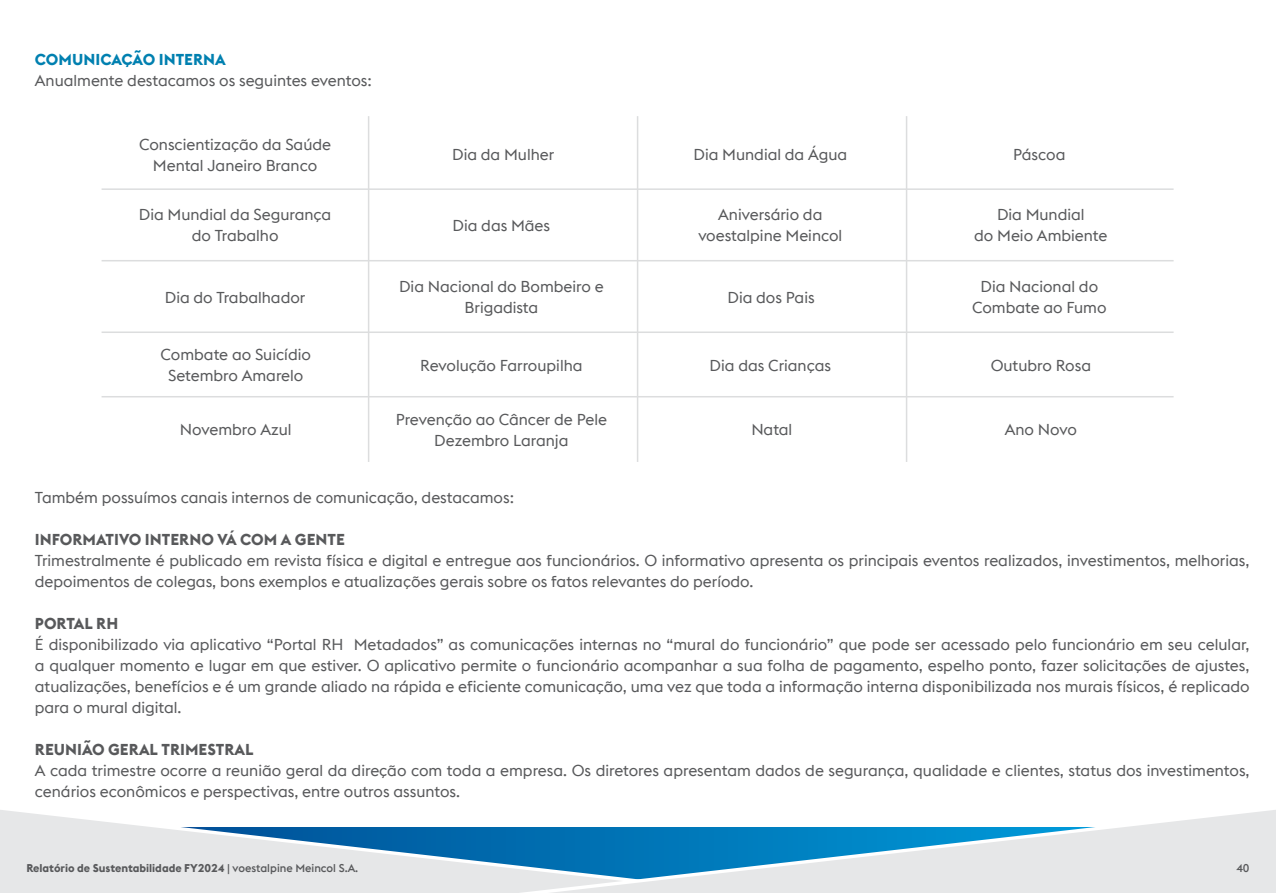
<style>
.page{position:relative;width:1276px;height:893px;background:#fff}
.page>*{position:absolute;margin:0;border:0;box-sizing:border-box;transform-origin:0 0}
.t1{font:15.75px/21px "voestalpine";color:#58595b;text-align:center}
.t2{font:700 15.75px "voestalpine";color:#58595b}
.t3{font:700 15.75px "voestalpine";color:#0080b0}
.t4{font:700 11.25px "voestalpine";color:#58595b}
.t5{font:500 11.25px "voestalpine";color:#58595b}
.s1{font-weight:500}
</style>
<div class="page">
<svg style="left:0;top:810px;width:303px;height:83px"></svg>
<svg style="left:303px;top:810px;width:973px;height:83px"></svg>
<hr style="left:102px;top:188px;width:1071px;height:2px;background:#dcddde">
<hr style="left:102px;top:260px;width:1071px;height:1px;background:#dcddde">
<hr style="left:102px;top:331px;width:1071px;height:2px;background:#dcddde">
<hr style="left:102px;top:396px;width:1071px;height:1px;background:#dcddde">
<hr style="left:368px;top:116px;width:1px;height:346px;background:#dcddde">
<hr style="left:637px;top:116px;width:1px;height:346px;background:#dcddde">
<hr style="left:906px;top:116px;width:1px;height:346px;background:#dcddde">
<p class="t3" style="left:35px;top:49px;width:192px">COMUNICAÇÃO INTERNA</p>
<p class="t1" style="left:35px;top:70px;width:338px">Anualmente destacamos os seguintes eventos:</p>
<p class="t1" style="left:139px;top:134px;width:194px">Conscientização da Saúde<br>Mental Janeiro Branco</p>
<p class="t1" style="left:139px;top:204px;width:194px">Dia Mundial da Segurança do Trabalho</p>
<p class="t1" style="left:452px;top:144px;width:104px">Dia da Mulher</p>
<p class="t1" style="left:693px;top:144px;width:155px">Dia Mundial da Água</p>
<p class="t1" style="left:1013px;top:144px;width:54px">Páscoa</p>
<p class="t1" style="left:452px;top:215px;width:99px">Dia das Mães</p>
<p class="t1" style="left:698px;top:204px;width:145px">Aniversário da voestalpine Meincol</p>
<p class="t1" style="left:974px;top:204px;width:135px">Dia Mundial<br>do Meio Ambiente</p>
<p class="t1" style="left:165px;top:287px;width:142px">Dia do Trabalhador</p>
<p class="t1" style="left:399px;top:276px;width:206px">Dia Nacional do Bombeiro e<br>Brigadista</p>
<p class="t1" style="left:727px;top:287px;width:89px">Dia dos Pais</p>
<p class="t1" style="left:972px;top:276px;width:136px">Dia Nacional do<br>Combate ao Fumo</p>
<p class="t1" style="left:161px;top:344px;width:152px">Combate ao Suicídio<br>Setembro Amarelo</p>
<p class="t1" style="left:420px;top:355px;width:164px">Revolução Farroupilha</p>
<p class="t1" style="left:709px;top:355px;width:123px">Dia das Crianças</p>
<p class="t1" style="left:990px;top:355px;width:102px">Outubro Rosa</p>
<p class="t1" style="left:180px;top:419px;width:113px">Novembro Azul</p>
<p class="t1" style="left:396px;top:409px;width:213px">Prevenção ao Câncer de Pele<br>Dezembro Laranja</p>
<p class="t1" style="left:751px;top:419px;width:42px">Natal</p>
<p class="t1" style="left:1004px;top:419px;width:74px">Ano Novo</p>
<p class="t1" style="left:35px;top:487px;width:481px">Também possuímos canais internos de comunicação, destacamos:</p>
<p class="t2" style="left:35px;top:529px;width:312px">INFORMATIVO INTERNO VÁ COM A GENTE</p>
<p class="t1" style="left:35px;top:550px;width:1216px;text-align:left">Trimestralmente é publicado em revista física e digital e entregue aos funcionários. O informativo apresenta os principais eventos realizados, investimentos, melhorias, depoimentos de colegas, bons exemplos e atualizações gerais sobre os fatos relevantes do período.</p>
<p class="t2" style="left:35px;top:613px;width:85px">PORTAL RH</p>
<p class="t1" style="left:35px;top:634px;width:1216px;text-align:justify">É disponibilizado via aplicativo “Portal RH Metadados” as comunicações internas no “mural do funcionário” que pode ser acessado pelo funcionário em seu celular, a qualquer momento e lugar em que estiver. O aplicativo permite o funcionário acompanhar a sua folha de pagamento, espelho ponto, fazer solicitações de ajustes, atualizações, benefícios e é um grande aliado na rápida e eficiente comunicação, uma vez que toda a informação interna disponibilizada nos murais físicos, é replicado para o mural digital.</p>
<p class="t2" style="left:35px;top:739px;width:220px">REUNIÃO GERAL TRIMESTRAL</p>
<p class="t1" style="left:35px;top:760px;width:1216px;text-align:left">A cada trimestre ocorre a reunião geral da direção com toda a empresa. Os diretores apresentam dados de segurança, qualidade e clientes, status dos investimentos, cenários econômicos e perspectivas, entre outros assuntos.</p>
<p class="t4" style="left:26px;top:861px;width:333px">Relatório de Sustentabilidade FY2024 <span class="s1">| voestalpine Meincol S.A.</span></p>
<p class="t5" style="left:1236px;top:861px;width:15px">40</p>
</div>
